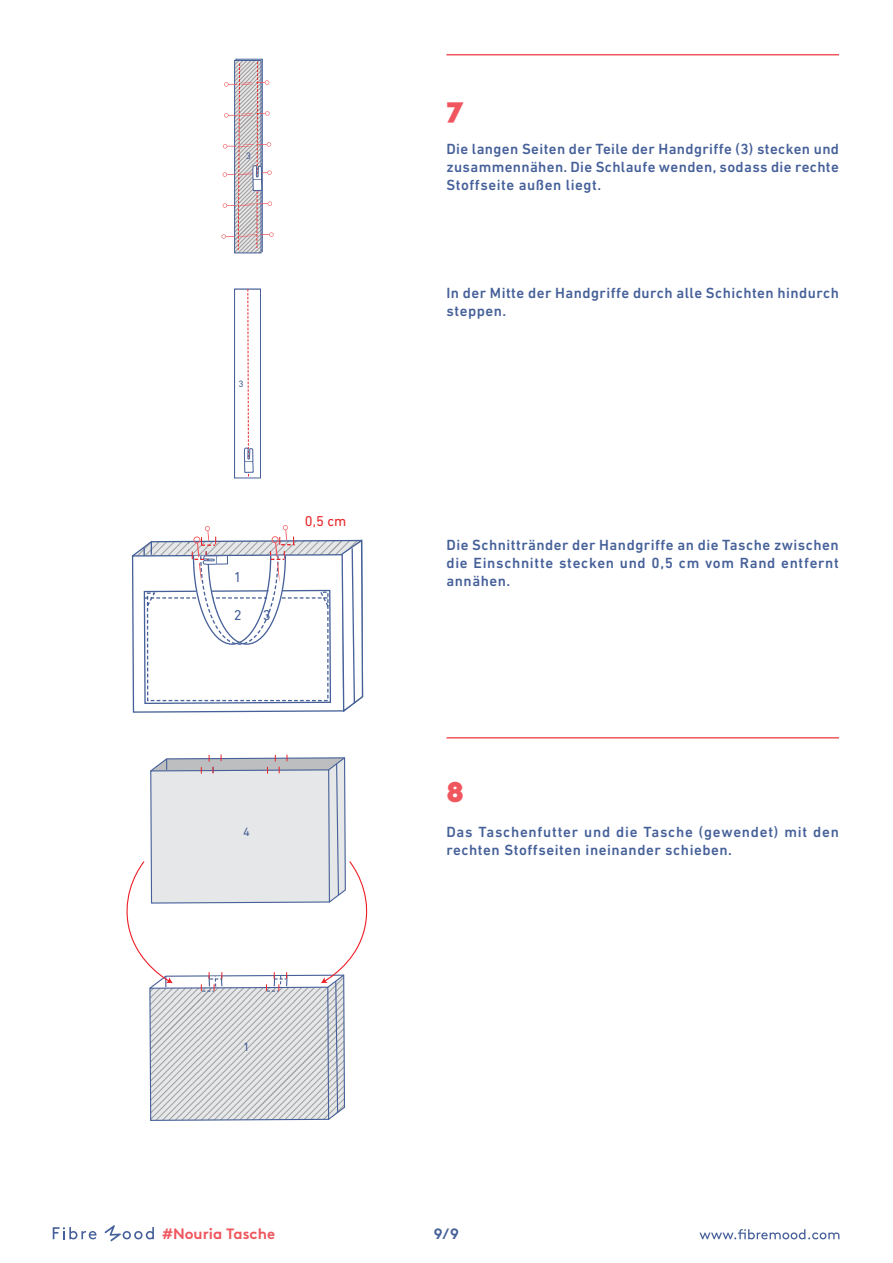
<style>
.page{position:relative;width:893px;height:1263px;background:#fff}
.page>*{position:absolute;margin:0;border:0;box-sizing:border-box;transform-origin:0 0}
.t1{font:900 28.5px "Raleway";color:#f0565d}
.t2{font:500 15px/18px "DIN Next LT Pro";letter-spacing:.035em;color:#456099;text-align:justify}
.t3{font:700 15px "Brown";color:#f0565d}
.t4{font:700 15px "Brown";color:#456099}
.t5{font:14.55px "DIN Next LT Pro";color:#e9262a}
.t6{font:14.55px "DIN Next LT Pro";color:#466099}
.t7{font:12.3px "DIN Next LT Pro";color:#466099}
.t8{font:9.45px "DIN Next LT Pro";color:#466099}
.t9{font:9.3px "DIN Next LT Pro";color:#466099}
</style>
<div class="page">
<svg style="left:699px;top:1229px;width:140px;height:10px"></svg>
<svg style="left:53px;top:1227px;width:44px;height:12px"></svg>
<svg style="left:104px;top:1225px;width:50px;height:16px"></svg>
<hr style="left:446px;top:54px;width:393px;height:1px;background:#f0565d">
<hr style="left:446px;top:737px;width:393px;height:1px;background:#f0565d">
<svg style="left:126px;top:754px;width:242px;height:367px"></svg>
<svg style="left:131px;top:525px;width:233px;height:188px"></svg>
<svg style="left:221px;top:61px;width:53px;height:190px"></svg>
<div style="left:234px;top:289px;width:27px;height:189px;border:1px solid #466099"></div>
<svg style="left:243px;top:288px;width:11px;height:191px"></svg>
<p class="t8" style="left:246px;top:150px;width:7px">3</p>
<p class="t9" style="left:238px;top:378px;width:7px">3</p>
<p class="t6" style="left:234px;top:569px;width:9px">1</p>
<p class="t6" style="left:234px;top:607px;width:9px">2</p>
<p class="t6" style="left:263px;top:607px;width:9px">3</p>
<p class="t5" style="left:305px;top:513px;width:43px">0,5 cm</p>
<p class="t7" style="left:243px;top:825px;width:8px">4</p>
<p class="t7" style="left:243px;top:1040px;width:8px">1</p>
<h1 class="t1" style="left:446px;top:93px;width:18px">7</h1>
<p class="t2" style="left:446px;top:140px;width:394px">Die langen Seiten der Teile der Handgriffe (3) stecken und zusammennähen. Die Schlaufe wenden, sodass die rechte Stoffseite außen liegt.</p>
<p class="t2" style="left:446px;top:284px;width:394px">In der Mitte der Handgriffe durch alle Schichten hindurch steppen.</p>
<p class="t2" style="left:446px;top:536px;width:394px">Die Schnittränder der Handgriffe an die Tasche zwischen die Einschnitte stecken und 0,5 cm vom Rand entfernt annähen.</p>
<h1 class="t1" style="left:446px;top:776px;width:19px">8</h1>
<p class="t2" style="left:446px;top:823px;width:394px">Das Taschenfutter und die Tasche (gewendet) mit den rechten Stoffseiten ineinander schieben.</p>
<p class="t3" style="left:162px;top:1222px;width:114px">#Nouria Tasche</p>
<p class="t4" style="left:434px;top:1221px;width:27px">9/9</p>
</div>
